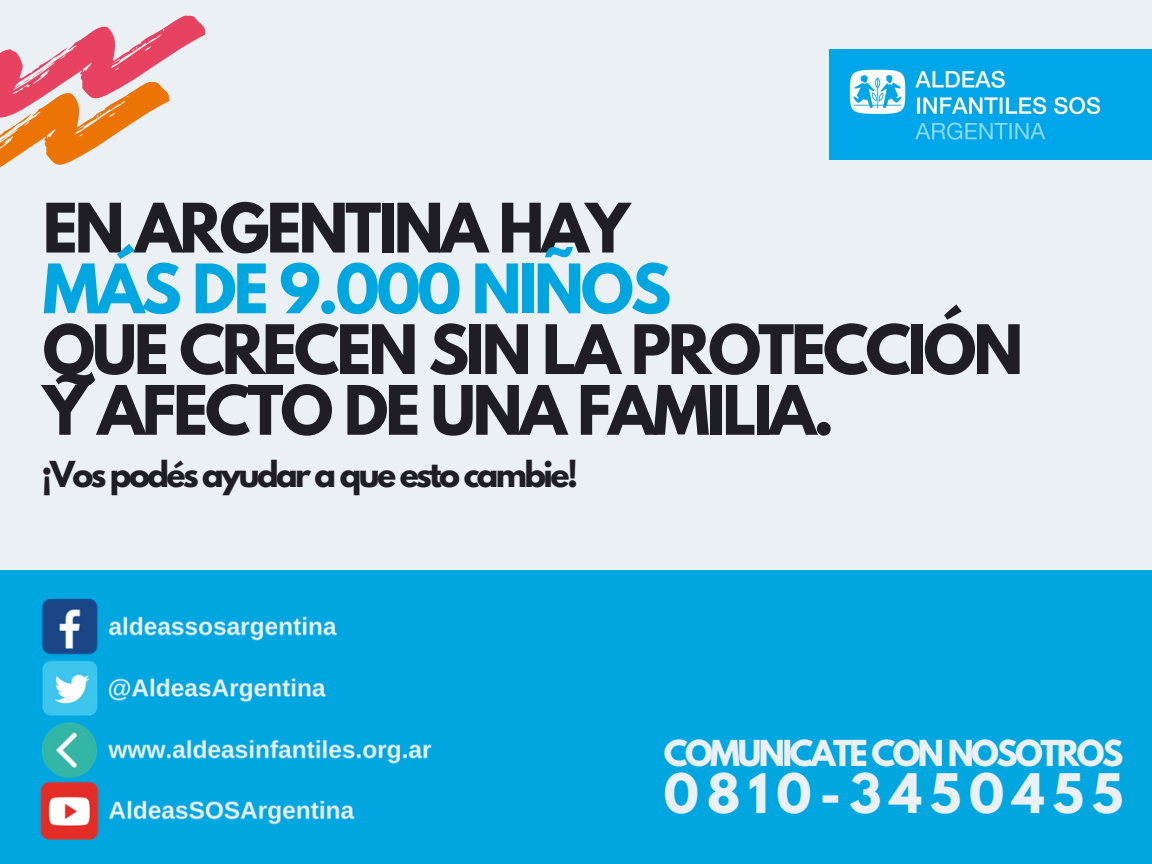
<style>
.page{position:relative;width:1152px;height:864px;background:#eaf0f4}
.page>*{position:absolute;margin:0;border:0;box-sizing:border-box;transform-origin:0 0}
.t1{font:700 60.3px/60.8px "League Spartan";letter-spacing:-.05em;color:#1f1e24}
.t2{font:700 60.3px "League Spartan";letter-spacing:-.05em;color:#00a6e0}
.t3{font:700 48.3px "League Spartan";letter-spacing:.17em;color:#eaf0f4}
.t4{font:700 31.65px "League Spartan";letter-spacing:-.08em;color:#1f1e24}
.t5{font:700 31.65px "League Spartan";letter-spacing:-.08em;color:#eaf0f4}
</style>
<div class="page">
<img style="left:829px;top:50px;width:323px;height:110px">
<svg style="left:0;top:15px;width:206px;height:153px"></svg>
<div style="left:0;top:570px;width:1152px;height:294px;background:#00a6e0"></div>
<img style="left:40px;top:598px;width:392px;height:242px">
<p class="t1" style="left:43px;top:206px;width:589px">EN ARGENTINA HAY</p>
<p class="t2" style="left:43px;top:259px;width:630px">MÁS DE 9.000 NIÑOS</p>
<p class="t1" style="left:43px;top:327px;width:982px">QUE CRECEN SIN LA PROTECCIÓN<br>Y AFECTO DE UNA FAMILIA.</p>
<p class="t4" style="left:42px;top:458px;width:538px">¡Vos podés ayudar a que esto cambie!</p>
<p class="t5" style="left:664px;top:737px;width:461px">COMUNICATE CON NOSOTROS</p>
<p class="t3" style="left:664px;top:769px;width:461px">0810-3450455</p>
</div>
